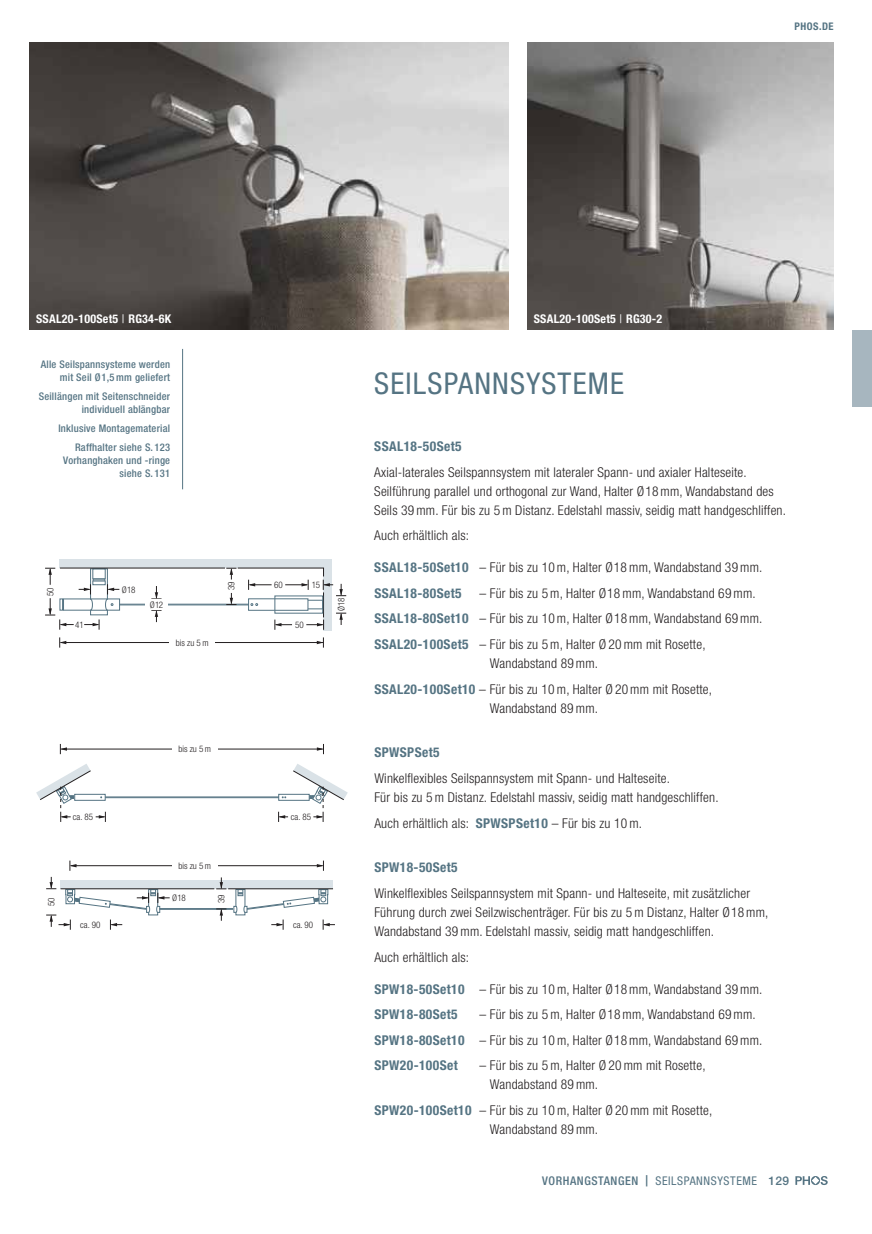
<style>
.page{position:relative;width:872px;height:1234px;background:#fff}
.page>*{position:absolute;margin:0;border:0;box-sizing:border-box;transform-origin:0 0}
.t1{font:condensed 30px "Helvetica Neue LT Std";letter-spacing:.04em;color:#557483}
.t2{font:300 condensed 13.5px/19.2px "Helvetica Neue LT Std";letter-spacing:.015em;color:#231f20}
.t3{font:700 condensed 13.5px "Helvetica Neue LT Std";letter-spacing:.03em;color:#557483}
.t4{font:700 condensed 12px "Helvetica Neue LT Std";letter-spacing:.02em;color:#fff}
.t5{font:condensed 12px "Helvetica Neue LT Std";letter-spacing:.05em;color:#557483}
.t6{font:500 12px "Helvetica Neue LT Std";color:#557483}
.t7{font:500 condensed 10.5px/12.8px "Helvetica Neue LT Std";letter-spacing:.02em;color:#557483;text-align:right}
.t8{font:700 condensed 10.5px "Helvetica Neue LT Std";letter-spacing:.05em;color:#557483}
.t9{font:300 condensed 9px "Helvetica Neue LT Std";color:#231f20}
.s1{font-weight:400}
.s2{font-weight:700;color:#557483}
.s3{font-weight:500}
.s4{font-weight:500;font-stretch:normal;font-size:11.25px}
</style>
<div class="page">
<img style="left:527px;top:43px;width:306px;height:287px">
<img style="left:30px;top:43px;width:478px;height:287px">
<div style="left:323px;top:559px;width:9px;height:72px;background:#dae2e7"></div>
<div style="left:60px;top:559px;width:272px;height:9px;background:#dae2e7"></div>
<div style="left:63px;top:598px;width:57px;height:12px;border:1px solid #557483"></div>
<hr style="left:119px;top:603px;width:129px;height:1px;background:#557483">
<hr style="left:119px;top:604px;width:129px;height:1px;background:#557483">
<hr style="left:60px;top:567px;width:165px;height:1px;background:#231f20">
<svg style="left:45px;top:568px;width:74px;height:61px"></svg>
<svg style="left:151px;top:586px;width:10px;height:13px"></svg>
<svg style="left:151px;top:610px;width:10px;height:12px"></svg>
<div style="left:145px;top:599px;width:23px;height:10px;background:#fff"></div>
<svg style="left:226px;top:567px;width:120px;height:62px"></svg>
<hr style="left:61px;top:642px;width:123px;height:1px;background:#231f20">
<hr style="left:212px;top:642px;width:111px;height:1px;background:#231f20">
<svg style="left:59px;top:637px;width:7px;height:10px"></svg>
<svg style="left:317px;top:637px;width:7px;height:10px"></svg>
<div style="left:169px;top:637px;width:46px;height:10px;background:#fff"></div>
<hr style="left:105px;top:796px;width:173px;height:1px;background:#557483">
<hr style="left:105px;top:797px;width:173px;height:1px;background:#557483">
<svg style="left:36px;top:764px;width:70px;height:57px"></svg>
<svg style="left:278px;top:764px;width:70px;height:57px"></svg>
<hr style="left:61px;top:748px;width:126px;height:1px;background:#231f20">
<svg style="left:60px;top:744px;width:7px;height:10px"></svg>
<svg style="left:317px;top:743px;width:7px;height:11px"></svg>
<hr style="left:205px;top:748px;width:117px;height:1px;background:#231f20">
<div style="left:172px;top:743px;width:45px;height:11px;background:#fff"></div>
<hr style="left:160px;top:908px;width:74px;height:1px;background:#557483">
<div style="left:233px;top:905px;width:14px;height:7px;border:1px solid #557483"></div>
<svg style="left:46px;top:876px;width:124px;height:53px"></svg>
<svg style="left:235px;top:889px;width:100px;height:40px"></svg>
<div style="left:61px;top:880px;width:272px;height:8px;background:#dae2e7"></div>
<hr style="left:61px;top:888px;width:153px;height:1px;background:#231f20">
<hr style="left:228px;top:888px;width:105px;height:1px;background:#231f20">
<svg style="left:216px;top:877px;width:10px;height:12px"></svg>
<svg style="left:216px;top:908px;width:10px;height:12px"></svg>
<hr style="left:71px;top:865px;width:116px;height:1px;background:#231f20">
<svg style="left:70px;top:860px;width:6px;height:10px"></svg>
<svg style="left:317px;top:860px;width:7px;height:10px"></svg>
<hr style="left:204px;top:865px;width:118px;height:1px;background:#231f20">
<div style="left:172px;top:860px;width:45px;height:10px;background:#fff"></div>
<hr style="left:182px;top:349px;width:1px;height:140px;background:#557483">
<svg style="left:795px;top:1176px;width:32px;height:8px"></svg>
<div style="left:853px;top:330px;width:19px;height:76px;background:#a7b6bf"></div>
<p class="t8" style="left:794px;top:20px;width:41px">PHOS.DE</p>
<p class="t4" style="left:36px;top:312px;width:137px">SSAL20-100Set5 <span class="s1">|</span> RG34-6K</p>
<p class="t4" style="left:534px;top:312px;width:130px">SSAL20-100Set5 <span class="s1">|</span> RG30-2</p>
<p class="t7" style="left:41px;top:359px;width:131px">Alle Seilspannsysteme werden mit Seil Ø 1,5 mm geliefert</p>
<p class="t7" style="left:39px;top:391px;width:133px">Seillängen mit Seitenschneider individuell ablängbar</p>
<p class="t7" style="left:58px;top:420px;width:113px;line-height:19.2px">Inklusive Montagematerial<br>Raffhalter siehe S. 123</p>
<p class="t7" style="left:63px;top:455px;width:108px">Vorhanghaken und -ringe siehe S. 131</p>
<p class="t9" style="left:47px;top:595px;width:10px;rotate:-90deg">50</p>
<p class="t9" style="left:122px;top:586px;width:15px">Ø 18</p>
<p class="t9" style="left:228px;top:590px;width:10px;rotate:-90deg">39</p>
<p class="t9" style="left:274px;top:581px;width:10px">60</p>
<p class="t9" style="left:312px;top:581px;width:10px">15</p>
<p class="t9" style="left:75px;top:621px;width:10px">41</p>
<p class="t9" style="left:150px;top:601px;width:15px">Ø 12</p>
<p class="t9" style="left:338px;top:610px;width:15px;rotate:-90deg">Ø 18</p>
<p class="t9" style="left:176px;top:639px;width:34px">bis zu 5 m</p>
<p class="t9" style="left:178px;top:745px;width:34px">bis zu 5 m</p>
<p class="t9" style="left:295px;top:621px;width:10px">50</p>
<p class="t9" style="left:73px;top:813px;width:22px">ca. 85</p>
<p class="t9" style="left:291px;top:813px;width:22px">ca. 85</p>
<p class="t9" style="left:48px;top:905px;width:10px;rotate:-90deg">50</p>
<p class="t9" style="left:178px;top:862px;width:34px">bis zu 5 m</p>
<p class="t9" style="left:172px;top:894px;width:15px">Ø 18</p>
<p class="t9" style="left:218px;top:903px;width:10px;rotate:-90deg">39</p>
<p class="t9" style="left:80px;top:921px;width:22px">ca. 90</p>
<p class="t9" style="left:293px;top:921px;width:22px">ca. 90</p>
<h1 class="t1" style="left:374px;top:372px;width:251px">SEILSPANNSYSTEME</h1>
<p class="t3" style="left:374px;top:438px;width:89px">SSAL18-50Set5</p>
<p class="t2" style="left:374px;top:463px;width:413px">Axial-laterales Seilspannsystem mit lateraler Spann- und axialer Halteseite.<br>Seilführung parallel und orthogonal zur Wand, Halter Ø 18 mm, Wandabstand des<br>Seils 39 mm. Für bis zu 5 m Distanz. Edelstahl massiv, seidig matt handgeschliffen.</p>
<p class="t2" style="left:374px;top:527px;width:96px">Auch erhältlich als:</p>
<p class="t2" style="left:374px;top:556px;width:389px;line-height:25.5px"><span class="s2">SSAL18-50Set10</span> – Für bis zu 10 m, Halter Ø 18 mm, Wandabstand 39 mm.<br><span class="s2">SSAL18-80Set5</span></p>
<p class="t2" style="left:374px;top:582px;width:389px;line-height:25.5px;text-indent:105px">– Für bis zu 5 m, Halter Ø 18 mm, Wandabstand 69 mm.<br><span class="s2">SSAL18-80Set10</span> – Für bis zu 10 m, Halter Ø 18 mm, Wandabstand 69 mm.<br><span class="s2">SSAL20-100Set5</span> – Für bis zu 5 m, Halter Ø 20 mm mit Rosette,</p>
<p class="t2" style="left:374px;top:652px;width:339px;line-height:25.5px;text-align:center">Wandabstand 89 mm.<br><span class="s2">SSAL20-100Set10</span> – Für bis zu 10 m, Halter Ø 20 mm mit Rosette,</p>
<p class="t2" style="left:490px;top:699px;width:110px">Wandabstand 89 mm.</p>
<p class="t3" style="left:374px;top:744px;width:67px">SPWSPSet5</p>
<p class="t2" style="left:374px;top:770px;width:346px">Winkelflexibles Seilspannsystem mit Spann- und Halteseite.<br>Für bis zu 5 m Distanz. Edelstahl massiv, seidig matt handgeschliffen.</p>
<p class="t2" style="left:374px;top:814px;width:269px">Auch erhältlich als: <span class="s2">SPWSPSet10</span> – Für bis zu 10 m.</p>
<p class="t3" style="left:374px;top:859px;width:85px">SPW18-50Set5</p>
<p class="t2" style="left:374px;top:884px;width:395px">Winkelflexibles Seilspannsystem mit Spann- und Halteseite, mit zusätzlicher<br>Führung durch zwei Seilzwischenträger. Für bis zu 5 m Distanz, Halter Ø 18 mm,<br>Wandabstand 39 mm. Edelstahl massiv, seidig matt handgeschliffen.</p>
<p class="t2" style="left:374px;top:948px;width:96px">Auch erhältlich als:</p>
<p class="t2" style="left:374px;top:977px;width:389px;line-height:25.5px"><span class="s2">SPW18-50Set10</span> – Für bis zu 10 m, Halter Ø 18 mm, Wandabstand 39 mm.<br><span class="s2">SPW18-80Set5</span></p>
<p class="t2" style="left:374px;top:1002px;width:389px;line-height:25.5px;text-indent:105px">– Für bis zu 5 m, Halter Ø 18 mm, Wandabstand 69 mm.<br><span class="s2">SPW18-80Set10</span> – Für bis zu 10 m, Halter Ø 18 mm, Wandabstand 69 mm.<br><span class="s2">SPW20-100Set</span></p>
<p class="t2" style="left:490px;top:1057px;width:217px;text-indent:-10px">– Für bis zu 5 m, Halter Ø 20 mm mit Rosette,<br>Wandabstand 89 mm.</p>
<p class="t2" style="left:374px;top:1101px;width:339px;text-align:center"><span class="s2">SPW20-100Set10</span> – Für bis zu 10 m, Halter Ø 20 mm mit Rosette,<br>Wandabstand 89 mm.</p>
<p class="t5" style="left:542px;top:1176px;width:216px"><span class="s3">VORHANGSTANGEN</span> <span class="s4">|</span> SEILSPANNSYSTEME</p>
<p class="t6" style="left:768px;top:1173px;width:22px">129</p>
</div>
